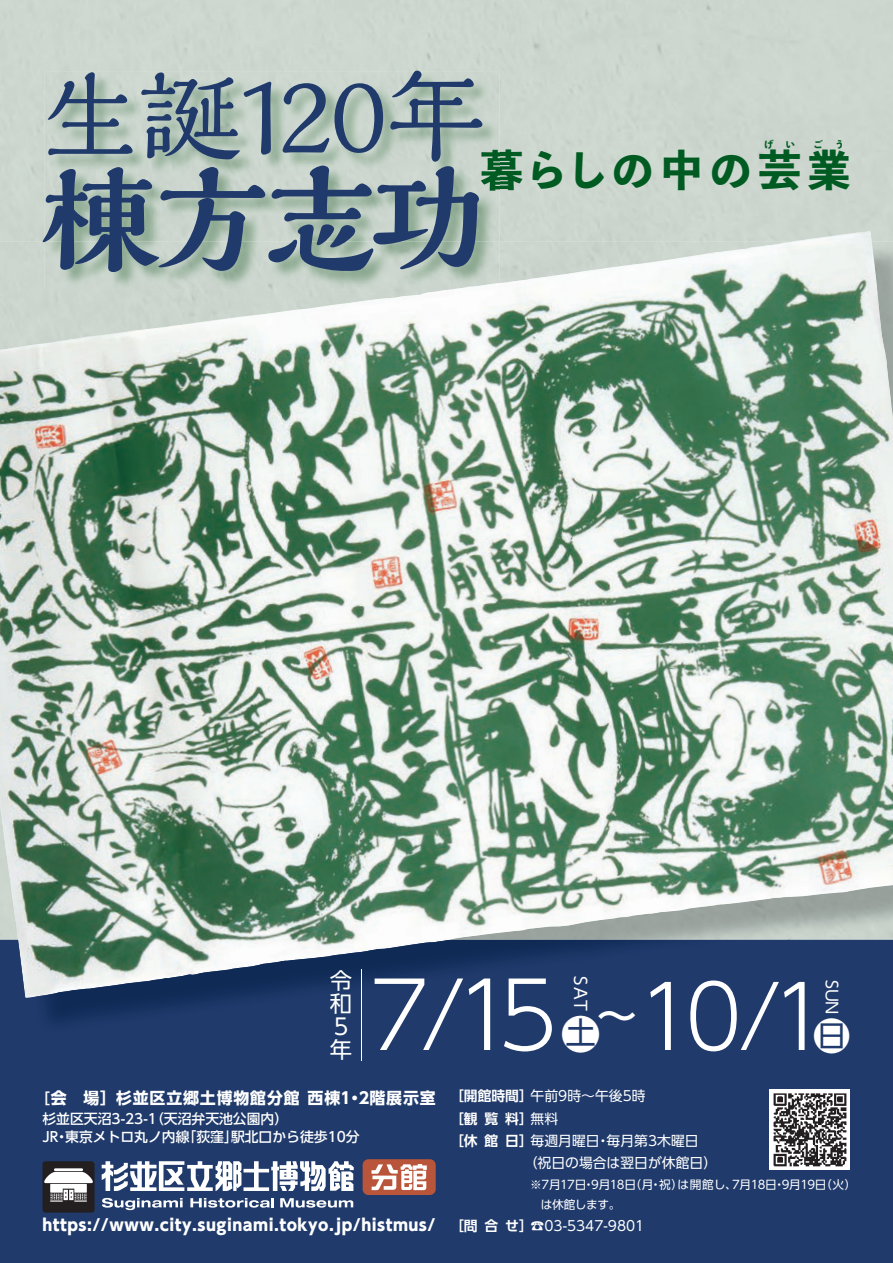
<style>
.page{position:relative;width:893px;height:1263px;background:#fff}
.page>*{position:absolute;margin:0;border:0;box-sizing:border-box;transform-origin:0 0}
.t1{font:116.85px "Kaimin So Std Heavy 90 msp RKSJ H";color:#1f3a6b}
.t2{font:100.95px "Kaimin So Std Medium 90 msp RKSJ H";letter-spacing:-.065em;color:#1f3a6b}
.t3{font:91.35px "UD Shin Go Pr 6 N Light 90 msp RKSJ H";color:#fff}
.t4{font:42.45px "P Bunkyu Md Go Std EB 90 msp RKSJ H";letter-spacing:.15em;color:#005b22}
.t5{font:39px "UD Shin Go Pr 6 N Regular 90 msp RKSJ H";color:#fff}
.t6{font:37.2px "UD Shin Go Pr 6 N Regular 90 msp RKSJ H";color:#fff}
.t7{font:22.35px/23.1px "UD Shin Go Pr 6 N Regular 90 msp RKSJ V";color:#fff}
.t8{font:22.35px "UD Shin Go Pr 6 N Regular 90 msp RKSJ H";color:#fff}
.t9{font:16.8px "UD Shin Go Pr 6 N Regular 90 msp RKSJ H";color:#fff}
.t10{font:15.9px "UD Shin Go Pr 6 N Heavy 90 msp RKSJ H";letter-spacing:.03em;color:#fff}
.t11{font:15.9px "UD Shin Go Pr 6 N Bold 90 msp RKSJ H";letter-spacing:.05em;color:#fff}
.t12{font:15.9px "UD Shin Go Pr 6 N Regular 90 msp RKSJ H";color:#fff}
.t13{font:13.8px/22.4px "UD Shin Go Pr 6 N Regular 90 msp RKSJ H";color:#fff}
.t14{font:13.8px/18px "UD Shin Go Pr 6 N Medium 90 msp RKSJ H";color:#fff}
.t15{font:13.8px "UD Shin Go Pr 6 N De Bold 90 msp RKSJ H";color:#fff}
.t16{font:11.7px/20.2px "UD Shin Go Pr 6 N Regular 90 msp RKSJ H";letter-spacing:-.025em;color:#fff}
.t17{font:9.6px "P Bunkyu Md Go Std EB 90 msp RKSJ H";color:#005b22}
.s1{font-family:"UD Shin Go Pr 6 N De Bold 90 msp RKSJ H"}
.s2{font-family:"UD Shin Go Pr 6 N Regular 90 msp RKSJ H"}
.s3{font-size:87px}
.s4{font-family:"UD Shin Go Pr 6 N De Bold 90 msp RKSJ H";font-size:14.85px}
</style>
<div class="page">
<div style="left:499px;top:150px;width:250px;height:41px;background:#ccd7cf"></div>
<div style="left:0;top:940px;width:893px;height:323px;background:#1f3a6b"></div>
<img style="left:866px;top:242px;width:27px;height:53px">
<img style="left:877px;top:295px;width:16px;height:126px">
<img style="left:866px;top:885px;width:27px;height:55px">
<img style="left:0;top:232px;width:866px;height:766px">
<img style="left:44px;top:72px;width:455px;height:217px">
<img style="left:481px;top:150px;width:18px;height:41px">
<img style="left:453px;top:283px;width:46px;height:6px">
<hr style="left:361px;top:970px;width:1px;height:91px;background:#fff">
<img style="left:769px;top:1089px;width:81px;height:81px">
<svg style="left:102px;top:1198px;width:81px;height:12px"></svg>
<svg style="left:190px;top:1198px;width:84px;height:10px"></svg>
<svg style="left:280px;top:1198px;width:73px;height:10px"></svg>
<svg style="left:102px;top:1161px;width:252px;height:30px"></svg>
<div style="left:363px;top:1159px;width:73px;height:36px;background:#b8553a;border-radius:6px"></div>
<svg style="left:371px;top:1164px;width:56px;height:26px"></svg>
<svg style="left:43px;top:1161px;width:52px;height:52px;background:#747274"></svg>
<h2 class="t2" style="left:40px;top:77px;width:449px">生誕120年</h2>
<p class="t17" style="left:764px;top:141px;width:32px">げ い</p>
<p class="t17" style="left:813px;top:141px;width:32px">ご う</p>
<h3 class="t4" style="left:480px;top:154px;width:371px">暮らしの中の芸業</h3>
<h1 class="t1" style="left:42px;top:175px;width:448px">棟方志功</h1>
<h3 class="t7" style="left:330px;top:972px;width:23px">令和</h3>
<p class="t12" style="left:838px;top:980px;width:36px;rotate:90deg">SUN</p>
<h3 class="t8" style="left:334px;top:1018px;width:16px">5</h3>
<h3 class="t7" style="left:330px;top:1042px;width:23px">年</h3>
<p class="t13" style="left:450px;top:1087px;width:197px"><span class="s1">［開館時間］</span>午前9時～午後5時</p>
<p class="t15" style="left:450px;top:1113px;width:110px">［観覧料］<span class="s2">無料</span></p>
<p class="t13" style="left:524px;top:1131px;width:195px;text-indent:-74px"><span class="s1">［休館日］</span>毎週月曜日・毎月第3木曜日<br>（祝日の場合は翌日が休館日）</p>
<p class="t16" style="left:541px;top:1176px;width:317px;text-indent:-11px">※7月17日・9月18日（月・祝）は開館し、7月18日・9月19日（火）は休館します。</p>
<p class="t13" style="left:450px;top:1217px;width:196px"><span class="s1">［問合せ］</span>☎03-5347-9801</p>
<p class="t9" style="left:587px;top:976px;width:37px;rotate:90deg">SAT</p>
<h3 class="t3" style="left:369px;top:981px;width:460px">7/15 <sup>～</sup><span class="s3">10/1</span></h3>
<h3 class="t5" style="left:561px;top:1020px;width:41px">土</h3>
<h3 class="t6" style="left:813px;top:1022px;width:39px">日</h3>
<p class="t11" style="left:35px;top:1092px;width:402px"><span class="s4">［</span>会　場］杉並区立郷土博物館分館 西棟1・2階展示室</p>
<p class="t14" style="left:43px;top:1111px;width:319px">杉並区天沼3-23-1（天沼弁天池公園内）<br>JR・東京メトロ丸ノ内線「荻窪」駅北口から徒歩10分</p>
<p class="t10" style="left:43px;top:1219px;width:394px">https://www.city.suginami.tokyo.jp/histmus/</p>
</div>
